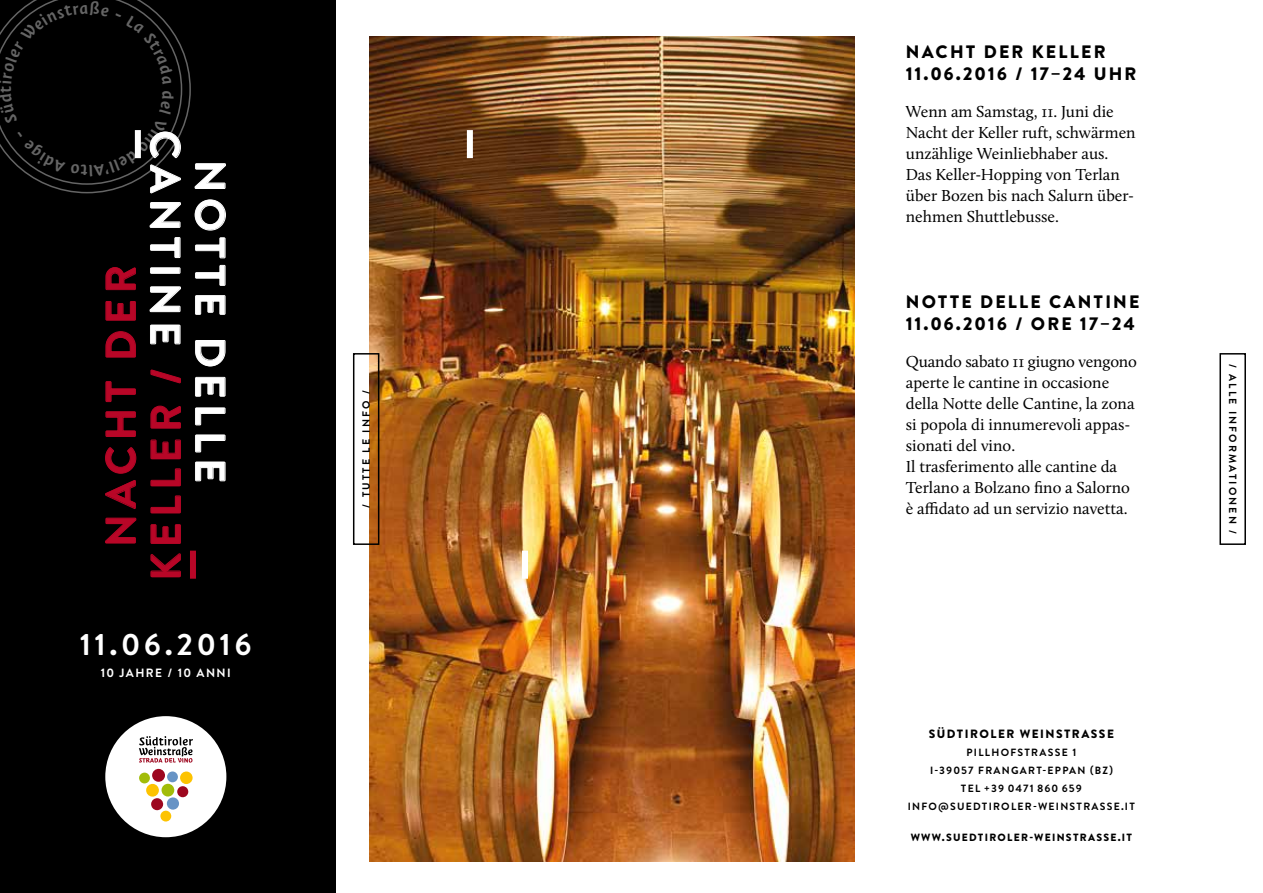
<style>
.page{position:relative;width:1263px;height:893px;background:#fff}
.page>*{position:absolute;margin:0;border:0;box-sizing:border-box;transform-origin:0 0}
.t1{font:700 42px/45px "Brandon Grotesque";letter-spacing:.14em;color:#fff}
.t2{font:700 42px/45px "Brandon Grotesque";letter-spacing:.14em;color:#b80627}
.t3{font:700 30px "Brandon Text";letter-spacing:.12em;color:#fff}
.t4{font:900 18px/21.6px "Brandon Text";letter-spacing:.12em;color:#000}
.t5{font:16.5px/21px "Calluna";color:#000}
.t6{font:900 12px "Brandon Text";letter-spacing:.12em;color:#000}
.t7{font:700 12px "Brandon Text";letter-spacing:.12em;color:#fff}
.t8{font:700 10.5px/18px "Brandon Text";letter-spacing:.12em;color:#000}
.t9{font:700 10.5px "Brandon Grotesque";letter-spacing:.2em;color:#000}
.t10{font:900 10.5px "Brandon Text";letter-spacing:.12em;color:#000}
.t11{font:700 10.5px "Brandon Text";letter-spacing:.1em;color:#000}
</style>
<div class="page">
<div style="left:0;top:0;width:336px;height:893px;background:#000"></div>
<img style="left:370px;top:37px;width:485px;height:824px">
<div style="left:105px;top:716px;width:121px;height:121px;background:#fff;border-radius:50%"></div>
<div style="left:160px;top:810px;width:11px;height:11px;background:#fdc300;border-radius:50%"></div>
<div style="left:167px;top:797px;width:12px;height:13px;background:#6793c5;border-radius:50%"></div>
<div style="left:146px;top:784px;width:13px;height:13px;background:#fdc300;border-radius:50%"></div>
<div style="left:167px;top:771px;width:11px;height:11px;background:#6793c5;border-radius:50%"></div>
<div style="left:152px;top:769px;width:13px;height:13px;background:#9d071f;border-radius:50%"></div>
<div style="left:151px;top:798px;width:12px;height:12px;background:#9d071f;border-radius:50%"></div>
<div style="left:161px;top:783px;width:13px;height:14px;background:#a2bc09;border-radius:50%"></div>
<div style="left:180px;top:771px;width:13px;height:13px;background:#fdc300;border-radius:50%"></div>
<div style="left:139px;top:772px;width:11px;height:12px;background:#a2bc09;border-radius:50%"></div>
<div style="left:177px;top:786px;width:11px;height:11px;background:#9d071f;border-radius:50%"></div>
<svg style="left:139px;top:736px;width:54px;height:27px"></svg>
<svg style="left:105px;top:518px;width:31px;height:26px"></svg>
<svg style="left:105px;top:480px;width:31px;height:29px"></svg>
<svg style="left:105px;top:447px;width:31px;height:27px"></svg>
<svg style="left:105px;top:411px;width:31px;height:26px"></svg>
<svg style="left:105px;top:381px;width:31px;height:21px"></svg>
<svg style="left:105px;top:331px;width:31px;height:27px"></svg>
<svg style="left:105px;top:301px;width:31px;height:20px"></svg>
<svg style="left:105px;top:267px;width:31px;height:23px"></svg>
<svg style="left:150px;top:553px;width:31px;height:24px"></svg>
<svg style="left:150px;top:524px;width:31px;height:20px"></svg>
<svg style="left:150px;top:495px;width:31px;height:18px"></svg>
<svg style="left:150px;top:468px;width:31px;height:18px"></svg>
<svg style="left:150px;top:439px;width:31px;height:20px"></svg>
<svg style="left:150px;top:406px;width:31px;height:23px"></svg>
<svg style="left:150px;top:369px;width:31px;height:15px"></svg>
<svg style="left:195px;top:199px;width:31px;height:32px"></svg>
<svg style="left:195px;top:237px;width:31px;height:21px"></svg>
<svg style="left:195px;top:265px;width:31px;height:21px"></svg>
<svg style="left:195px;top:295px;width:31px;height:20px"></svg>
<svg style="left:195px;top:340px;width:31px;height:27px"></svg>
<svg style="left:195px;top:377px;width:31px;height:20px"></svg>
<svg style="left:195px;top:407px;width:31px;height:18px"></svg>
<svg style="left:195px;top:434px;width:31px;height:19px"></svg>
<svg style="left:195px;top:461px;width:31px;height:20px"></svg>
<svg style="left:150px;top:202px;width:31px;height:26px"></svg>
<svg style="left:150px;top:237px;width:31px;height:21px"></svg>
<div style="left:150px;top:267px;width:30px;height:7px;border:1px solid #fff"></div>
<svg style="left:150px;top:286px;width:31px;height:26px"></svg>
<svg style="left:150px;top:325px;width:31px;height:19px"></svg>
<div style="left:190px;top:551px;width:6px;height:28px;background:#b80627"></div>
<div style="left:522px;top:551px;width:6px;height:28px;background:#fff"></div>
<div style="left:467px;top:130px;width:6px;height:28px;background:#fff"></div>
<div style="left:1219px;top:353px;width:27px;height:192px;border:2px solid #000"></div>
<div style="left:353px;top:353px;width:26px;height:192px;border:2px solid #000"></div>
<svg style="left:0;top:0;width:226px;height:193px"></svg>
<h1 class="t1" style="left:232px;top:130px;width:354px;text-indent:29px;rotate:90deg">notte delle cantine</h1>
<h1 class="t2" style="left:99px;top:580px;width:317px;text-indent:34px;rotate:-90deg">nacht der keller /</h1>
<h2 class="t3" style="left:80px;top:624px;width:174px">11.06.2016</h2>
<p class="t7" style="left:101px;top:665px;width:132px">10 JAHRE / 10 ANNI</p>
<p class="t9" style="left:359px;top:508px;width:119px;rotate:-90deg">/ TUTTE LE INFO /</p>
<p class="t4" style="left:906px;top:41px;width:203px">NACHT DER KELLER<br>11.06.2016 / 17–24 UHR</p>
<p class="t5" style="left:906px;top:101px;width:231px">Wenn am Samstag, 11. Juni die<br>Nacht der Keller ruft, schwärmen unzählige Weinliebhaber aus.<br>Das Keller-Hopping von Terlan über Bozen bis nach Salurn über&shy;nehmen Shuttlebusse.</p>
<p class="t4" style="left:906px;top:291px;width:235px">NOTTE DELLE CANTINE<br>11.06.2016 / ORE</p>
<p class="t4" style="left:1080px;top:312px;width:57px">17–24</p>
<p class="t5" style="left:906px;top:351px;width:233px">Quando sabato 11 giugno vengono aperte le cantine in occasione della Notte delle Cantine, la zona si popola di innumerevoli appas&shy;sionati del vino.<br>Il trasferimento alle cantine da<br>Terlano a Bolzano fino a Salorno è affidato ad un servizio navetta.</p>
<p class="t6" style="left:929px;top:725px;width:187px">SÜDTIROLER WEINSTRASSE</p>
<p class="t8" style="left:930px;top:743px;width:148px;text-indent:36px">PILLHOFSTRASSE 1<br>I -39057 FRANGART-EPP</p>
<p class="t8" style="left:1069px;top:761px;width:45px">AN (BZ)</p>
<p class="t11" style="left:961px;top:781px;width:123px">TEL +39 0471 860 659</p>
<p class="t8" style="left:908px;top:797px;width:229px">INFO@SUEDTIROLER-WEINSTRASSE.IT</p>
<p class="t10" style="left:911px;top:830px;width:12px">WWW</p>
<p class="t10" style="left:942px;top:830px;width:192px">.SUEDTIROLER-WEINSTRASSE.IT</p>
<p class="t9" style="left:1240px;top:364px;width:172px;rotate:90deg">/ ALLE INFORMATIONEN /</p>
</div>
